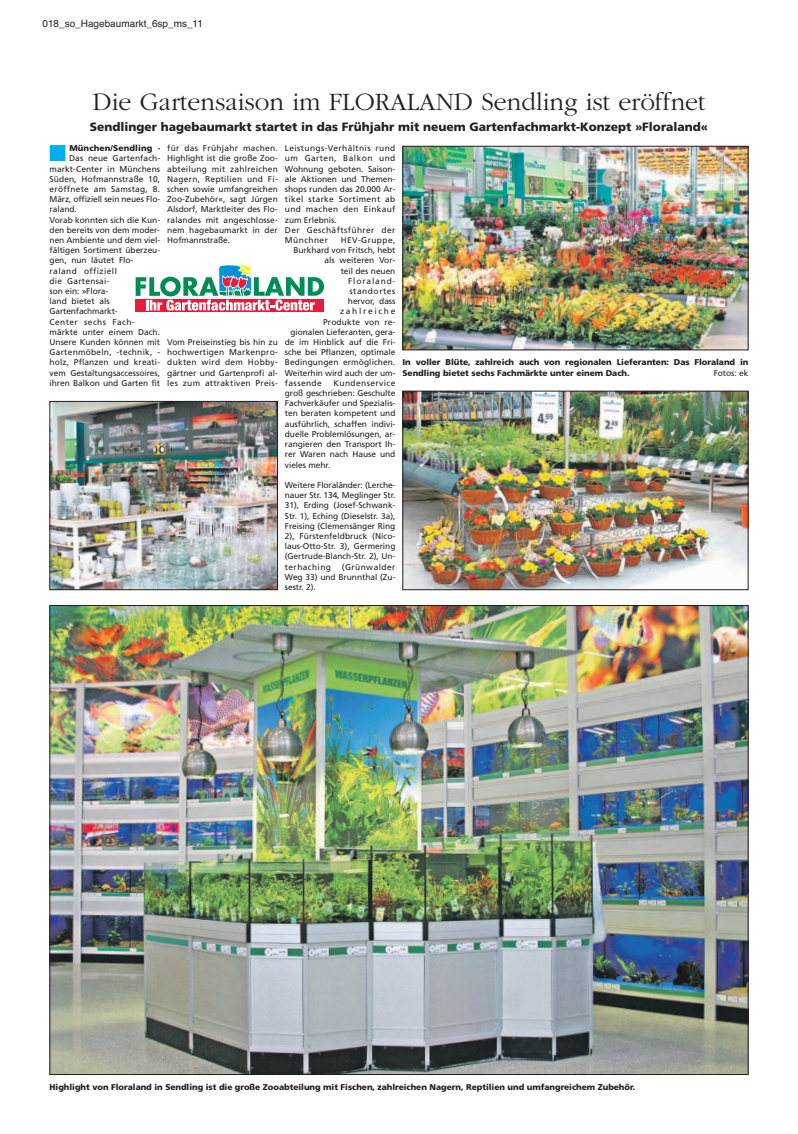
<style>
.page{position:relative;width:798px;height:1134px;background:#fff}
.page>*{position:absolute;margin:0;border:0;box-sizing:border-box;transform-origin:0 0}
.t1{font:300 26px "Garamond";color:#231f20}
.t2{font:900 12px "Frutiger";color:#231f20}
.t3{font:10px "Helvetica";color:#231f20}
.t4{font:8.4px/10.2px "Frutiger";letter-spacing:-.005em;color:#231f20;text-align:justify}
.t5{font:900 8.4px/10.2px "Frutiger";letter-spacing:-.005em;color:#231f20}
.t6{font:8.4px/10.2px "Frutiger";letter-spacing:.04em;color:#231f20}
.t7{font:8.4px "Frutiger";letter-spacing:.03em;color:#231f20}
.t8{font:8.4px "Frutiger";letter-spacing:.05em;color:#231f20}
.t9{font:900 8.4px "Frutiger";letter-spacing:.02em;color:#231f20}
.t10{font:8.4px "Frutiger";letter-spacing:.015em;color:#231f20}
.t11{font:8.4px "Frutiger";letter-spacing:.1em;color:#231f20}
.t12{font:8.4px "Frutiger";letter-spacing:.065em;color:#231f20}
.t13{font:8.4px "Frutiger";letter-spacing:.2em;color:#231f20}
.s1{color:#00aeef}
</style>
<div class="page">
<img style="left:52px;top:403px;width:224px;height:185px">
<div style="left:50px;top:401px;width:228px;height:189px;border:1px solid #231f20"></div>
<img style="left:52px;top:607px;width:694px;height:466px">
<img style="left:405px;top:148px;width:341px;height:200px">
<div style="left:403px;top:146px;width:345px;height:204px;border:1px solid #231f20"></div>
<div style="left:136px;top:299px;width:188px;height:13px;background:#e91b3d"></div>
<svg style="left:136px;top:265px;width:188px;height:46px"></svg>
<img style="left:405px;top:393px;width:341px;height:195px">
<div style="left:403px;top:391px;width:345px;height:199px;border:1px solid #231f20"></div>
<p class="t3" style="left:42px;top:19px;width:162px">018_so_Hagebaumarkt_6sp_ms_11</p>
<h1 class="t1" style="left:92px;top:92px;width:615px">Die Gartensaison im FLORALAND Sendling ist eröffnet</h1>
<h2 class="t2" style="left:90px;top:122px;width:620px">Sendlinger hagebaumarkt startet in das Frühjahr mit neuem Gartenfachmarkt-Konzept »Floraland«</h2>
<p class="t4" style="left:167px;top:144px;width:112px">für das Frühjahr machen.<br>Highlight ist die große Zoo&shy;abteilung mit zahlreichen Nagern, Reptilien und Fi&shy;schen sowie umfangreichen Zoo-Zubehör«, sagt Jürgen Alsdorf, Marktleiter des Flo&shy;ralandes mit angeschlosse&shy;nem hagebaumarkt in der Hofmannstraße.</p>
<p class="t9" style="left:49px;top:145px;width:113px"><span class="s1">■</span> München/Sendling ·</p>
<p class="t6" style="left:285px;top:144px;width:112px">Leistungs-Verhältnis rund um Garten, Balkon und<br>Wohnung geboten. Saison&shy;ale Aktionen und Themen&shy;shops runden das 20.000 Ar&shy;tikel starke Sortiment ab und machen den Einkauf zum Erlebnis.<br>Der Geschäftsführer der<br>Münchner</p>
<p class="t4" style="left:69px;top:154px;width:93px">Das neue Gartenfach-</p>
<p class="t4" style="left:50px;top:164px;width:112px">markt-Center in Münchens</p>
<p class="t4" style="left:50px;top:174px;width:112px">Süden, Hofmannstraße 10,</p>
<p class="t7" style="left:50px;top:186px;width:112px">eröffnete am Samstag, 8.</p>
<p class="t4" style="left:50px;top:195px;width:112px">März, offiziell sein neues Flo-</p>
<p class="t4" style="left:50px;top:205px;width:29px">raland.</p>
<p class="t4" style="left:50px;top:215px;width:112px">Vorab konnten sich die Kun-</p>
<p class="t4" style="left:50px;top:225px;width:112px">den bereits von dem moder-</p>
<p class="t4" style="left:50px;top:236px;width:112px">nen Ambiente und dem viel-</p>
<p class="t4" style="left:50px;top:246px;width:112px">fältigen Sortiment überzeu-</p>
<p class="t4" style="left:50px;top:256px;width:85px">gen, nun läutet Flo-</p>
<p class="t8" style="left:50px;top:267px;width:69px">raland offiziell</p>
<p class="t7" style="left:50px;top:277px;width:62px">die Gartensai-</p>
<p class="t4" style="left:50px;top:287px;width:60px">son ein: »Flora-</p>
<p class="t4" style="left:50px;top:297px;width:62px">land bietet als</p>
<p class="t4" style="left:50px;top:307px;width:70px">Gartenfachmarkt-</p>
<p class="t8" style="left:50px;top:318px;width:87px">Center sechs Fach-</p>
<p class="t4" style="left:50px;top:327px;width:112px">märkte unter einem Dach.</p>
<p class="t4" style="left:50px;top:338px;width:112px">Unsere Kunden können mit</p>
<p class="t7" style="left:50px;top:349px;width:112px">Gartenmöbeln, -technik, -</p>
<p class="t4" style="left:50px;top:358px;width:112px">holz, Pflanzen und kreati-</p>
<p class="t4" style="left:50px;top:368px;width:112px">vem Gestaltungsaccessoires,</p>
<p class="t4" style="left:50px;top:378px;width:112px">ihren Balkon und Garten fit</p>
<p class="t8" style="left:341px;top:237px;width:56px">HEV-Gruppe,</p>
<p class="t4" style="left:293px;top:246px;width:103px">Burkhard von Fritsch, hebt</p>
<p class="t4" style="left:324px;top:256px;width:72px">als weiteren Vor-</p>
<p class="t4" style="left:341px;top:266px;width:56px">teil des neuen</p>
<p class="t11" style="left:348px;top:277px;width:49px">Floraland-</p>
<p class="t12" style="left:349px;top:288px;width:47px">standortes</p>
<p class="t4" style="left:348px;top:297px;width:49px">hervor, dass</p>
<p class="t13" style="left:340px;top:308px;width:57px">zahlreiche</p>
<p class="t10" style="left:323px;top:318px;width:74px">Produkte von re-</p>
<p class="t4" style="left:290px;top:327px;width:106px">gionalen Lieferanten, gera-</p>
<p class="t4" style="left:285px;top:338px;width:112px">de im Hinblick auf die Fri-</p>
<p class="t4" style="left:285px;top:348px;width:112px">sche bei Pflanzen, optimale</p>
<p class="t4" style="left:285px;top:358px;width:112px">Bedingungen ermöglichen.</p>
<p class="t4" style="left:285px;top:368px;width:112px">Weiterhin wird auch der um-</p>
<p class="t8" style="left:285px;top:380px;width:38px">fassende</p>
<p class="t4" style="left:167px;top:338px;width:112px">Vom Preiseinstieg bis hin zu hochwertigen Markenpro&shy;dukten wird dem Hobby&shy;gärtner und Gartenprofi al&shy;les zum attraktiven Preis-</p>
<p class="t5" style="left:403px;top:358px;width:347px">In voller Blüte, zahlreich auch von regionalen Lieferanten: Das Floraland in<br>Sendling bietet sechs Fachmärkte unter einem Dach.</p>
<p class="t4" style="left:714px;top:368px;width:36px">Fotos: ek</p>
<p class="t4" style="left:285px;top:378px;width:112px;text-indent:49px">Kundenservice groß geschrieben: Geschulte Fachverkäufer und Spezialis&shy;ten beraten kompetent und ausführlich, schaffen indivi&shy;duelle Problemlösungen, ar&shy;rangieren den Transport Ih&shy;rer Waren nach Hause und vieles mehr.</p>
<p class="t4" style="left:285px;top:481px;width:112px">Weitere Floraländer: (Lerche&shy;nauer Str. 134, Meglinger Str.<br>31), Erding (Josef-Schwank-Str. 1), Eching (Dieselstr. 3a), Freising (Clemensänger Ring 2), Fürstenfeldbruck (Nico&shy;laus-Otto-Str. 3), Germering (Gertrude-Blanch-Str. 2), Un&shy;terhaching</p>
<p class="t4" style="left:285px;top:562px;width:112px;text-indent:57px">(Grünwalder Weg 33) und Brunnthal (Zu&shy;sestr. 2).</p>
<p class="t5" style="left:50px;top:1083px;width:587px">Highlight von Floraland in Sendling ist die große Zooabteilung mit Fischen, zahlreichen Nagern, Reptilien und umfangreichem Zubehör.</p>
</div>
